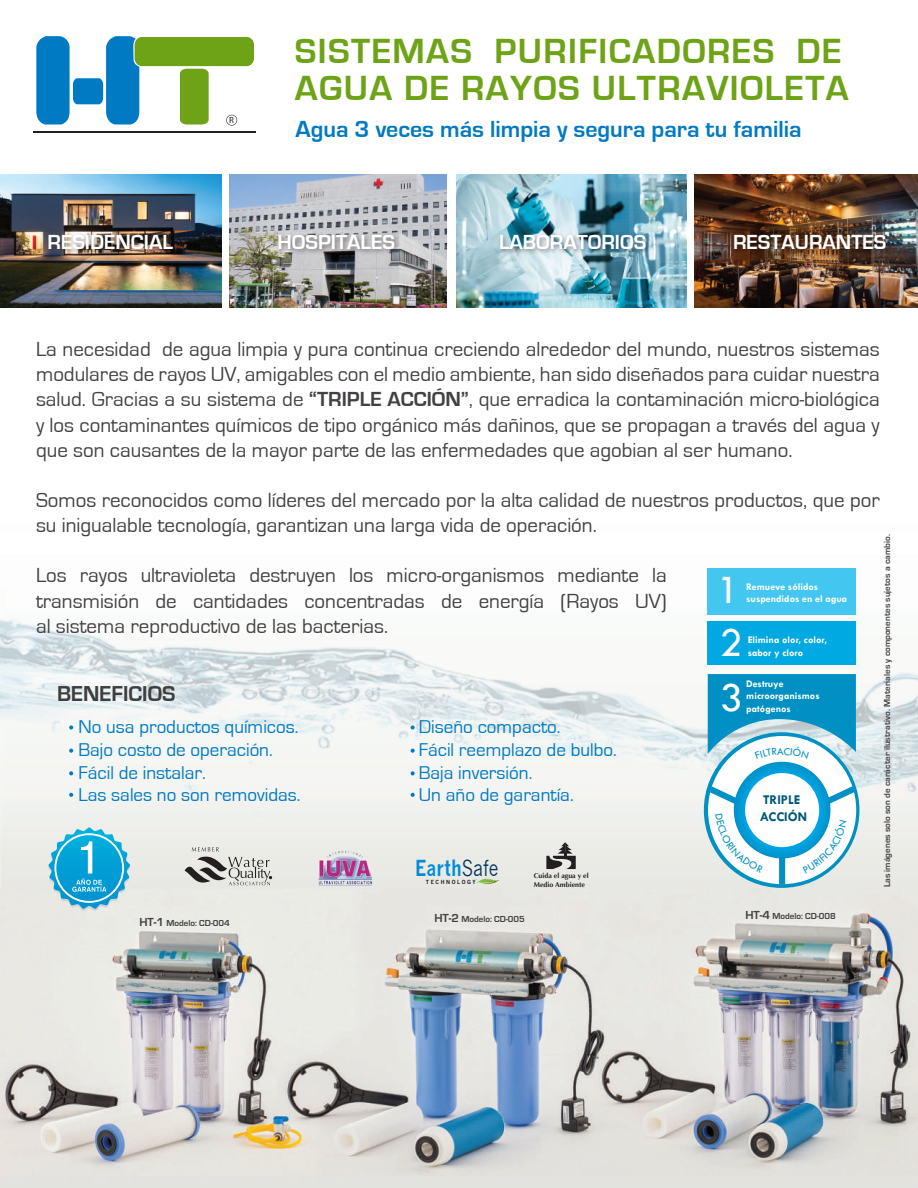
<style>
.page{position:relative;width:918px;height:1188px;background:#fff}
.page>*{position:absolute;margin:0;border:0;box-sizing:border-box;transform-origin:0 0}
.t1{font:41.85px/54.3px "Tw Cen";color:#fff;text-align:justify}
.t2{font:700 36px/37.2px "Eurostile";letter-spacing:.04em;color:#6ea317}
.t3{font:700 24px "Eurostile";color:#007ac2}
.t4{font:700 22.2px "Eurostile";color:#3e3e3f}
.t5{font:700 21.6px "News Gothic";color:#008cda;scale:.83 1}
.t6{font:21px/25.2px "Eurostile";color:#434143;text-align:justify}
.t7{font:700 21px "Eurostile";color:#fff}
.t8{font:19.05px/23px "Eurostile";color:#007ac2}
.t9{font:700 13.5px/16.2px "Tw Cen";color:#00587a}
.t10{font:700 10.2px/12.3px "Tw Cen";color:#fff}
.t11{font:700 9px "Eurostile";color:#434143}
.t12{font:8.85px "Myriad Pro";color:#231f20}
.t13{font:700 7.05px/8.6px "Optima";color:#231f20}
.t14{font:700 5.55px "News Gothic";color:#231f20;scale:.93 1}
.s1{font-weight:700}
.s2{font-weight:400;color:#06345b}
.s3{font-size:12px}
</style>
<div class="page">
<img style="left:0;top:37px;width:918px;height:1151px">
<img style="left:0;top:586px;width:918px;height:306px">
<hr style="left:33px;top:132px;width:223px;height:1px;background:#231f20">
<svg style="left:226px;top:115px;width:11px;height:11px"></svg>
<div style="left:180px;top:69px;width:29px;height:56px;background:#6ea317"></div>
<svg style="left:36px;top:36px;width:103px;height:89px"></svg>
<div style="left:135px;top:37px;width:119px;height:29px;background:#6ea317;border-radius:8px"></div>
<svg style="left:192px;top:847px;width:27px;height:4px"></svg>
<svg style="left:185px;top:857px;width:87px;height:28px"></svg>
<svg style="left:475px;top:879px;width:24px;height:5px"></svg>
<svg style="left:546px;top:842px;width:30px;height:27px"></svg>
<div style="left:708px;top:568px;width:148px;height:47px;background:#43c7f0"></div>
<div style="left:708px;top:622px;width:148px;height:43px;background:#00a9e1"></div>
<svg style="left:704px;top:732px;width:155px;height:156px"></svg>
<div style="left:708px;top:736px;width:148px;height:148px;background:#fff;border-radius:50%"></div>
<svg style="left:824px;top:786px;width:31px;height:23px"></svg>
<div style="left:779px;top:811px;width:6px;height:74px;background:#0090c3"></div>
<svg style="left:735px;top:763px;width:95px;height:95px"></svg>
<div style="left:745px;top:773px;width:74px;height:74px;background:#fff;border-radius:50%"></div>
<svg style="left:69px;top:725px;width:4px;height:5px"></svg>
<svg style="left:69px;top:749px;width:4px;height:4px"></svg>
<svg style="left:69px;top:771px;width:4px;height:4px"></svg>
<svg style="left:69px;top:793px;width:4px;height:4px"></svg>
<svg style="left:411px;top:725px;width:4px;height:5px"></svg>
<svg style="left:411px;top:749px;width:4px;height:4px"></svg>
<svg style="left:411px;top:771px;width:4px;height:4px"></svg>
<svg style="left:411px;top:793px;width:4px;height:4px"></svg>
<svg style="left:48px;top:827px;width:82px;height:84px"></svg>
<img style="left:316px;top:849px;width:58px;height:37px">
<img style="left:0;top:174px;width:222px;height:134px">
<img style="left:457px;top:174px;width:229px;height:134px">
<img style="left:229px;top:174px;width:218px;height:134px">
<img style="left:694px;top:174px;width:224px;height:134px">
<img style="left:43px;top:227px;width:139px;height:36px">
<img style="left:273px;top:227px;width:131px;height:36px">
<img style="left:495px;top:227px;width:160px;height:36px">
<img style="left:729px;top:227px;width:166px;height:36px">
<svg style="left:708px;top:674px;width:148px;height:85px"></svg>
<svg style="left:803px;top:820px;width:44px;height:53px"></svg>
<svg style="left:710px;top:786px;width:53px;height:87px"></svg>
<p class="t12" style="left:229px;top:115px;width:6px">R</p>
<h2 class="t2" style="left:295px;top:33px;width:555px">SISTEMAS PURIFICADORES DE<br>AGUA DE RAYOS ULTRAVIOLETA</h2>
<p class="t3" style="left:296px;top:116px;width:508px">Agua 3 veces más limpia y segura para tu familia</p>
<p class="t7" style="left:48px;top:231px;width:127px">RESIDENCIAL</p>
<p class="t7" style="left:278px;top:231px;width:119px">HOSPITALES</p>
<p class="t7" style="left:499px;top:231px;width:149px">LABORATORIOS</p>
<p class="t7" style="left:733px;top:231px;width:155px">RESTAURANTES</p>
<p class="t6" style="left:36px;top:337px;width:845px">La necesidad de agua limpia y pura continua creciendo alrededor del mundo, nuestros sistemas modulares de rayos UV, amigables con el medio ambiente, han sido diseñados para cuidar nuestra salud. Gracias a su sistema de <span class="s1">“TRIPLE ACCIÓN”</span>, que erradica la contaminación micro-biológica y los contaminantes químicos de tipo orgánico más dañinos, que se propagan a través del agua y que son causantes de la mayor parte de las enfermedades que agobian al ser humano.</p>
<p class="t6" style="left:36px;top:488px;width:845px">Somos reconocidos como líderes del mercado por la alta calidad de nuestros productos, que por su inigualable tecnología, garantizan una larga vida de operación.</p>
<p class="t6" style="left:36px;top:563px;width:632px">Los rayos ultravioleta destruyen los micro-organismos mediante la transmisión de cantidades concentradas de energía (Rayos UV) al sistema reproductivo de las bacterias.</p>
<p class="t11" style="left:882px;top:887px;width:355px;rotate:-90deg">Las imágenes solo son de carácter ilustrativo. Materiales y componentes sujetos a cambio.</p>
<h1 class="t1" style="left:717px;top:562px;width:28px">1<br>2<br>3</h1>
<p class="t10" style="left:746px;top:580px;width:103px">Remueve sólidos suspendidos en el agua</p>
<p class="t10" style="left:748px;top:634px;width:81px">Elimina olor, color, sabor y cloro</p>
<p class="t10" style="left:746px;top:677px;width:75px">Destruye microorganismos patógenos</p>
<p class="t4" style="left:57px;top:681px;width:120px">BENEFICIOS</p>
<p class="t8" style="left:78px;top:715px;width:224px">No usa productos químicos.<br>Bajo costo de operación.<br>Fácil de instalar.<br>Las sales no son removidas.</p>
<p class="t8" style="left:419px;top:715px;width:200px">Diseño compacto.<br>Fácil reemplazo de bulbo.<br>Baja inversión.<br>Un año de garantía.</p>
<p class="t9" style="left:760px;top:792px;width:49px">TRIPLE<br>ACCIÓN</p>
<p class="t5" style="left:415px;top:855px;width:102px">Earth<span class="s2">Safe</span></p>
<p class="t14" style="left:426px;top:878px;width:55px">T E C H N O L O G Y</p>
<p class="t13" style="left:534px;top:872px;width:56px">Cuida el agua y el<br>Medio Ambiente</p>
<p class="t11" style="left:139px;top:918px;width:92px"><span class="s3">HT-1</span> Modelo: CD-004</p>
<p class="t11" style="left:434px;top:914px;width:92px"><span class="s3">HT-2</span> Modelo: CD-005</p>
<p class="t11" style="left:745px;top:911px;width:92px"><span class="s3">HT-4</span> Modelo: CD-008</p>
</div>
